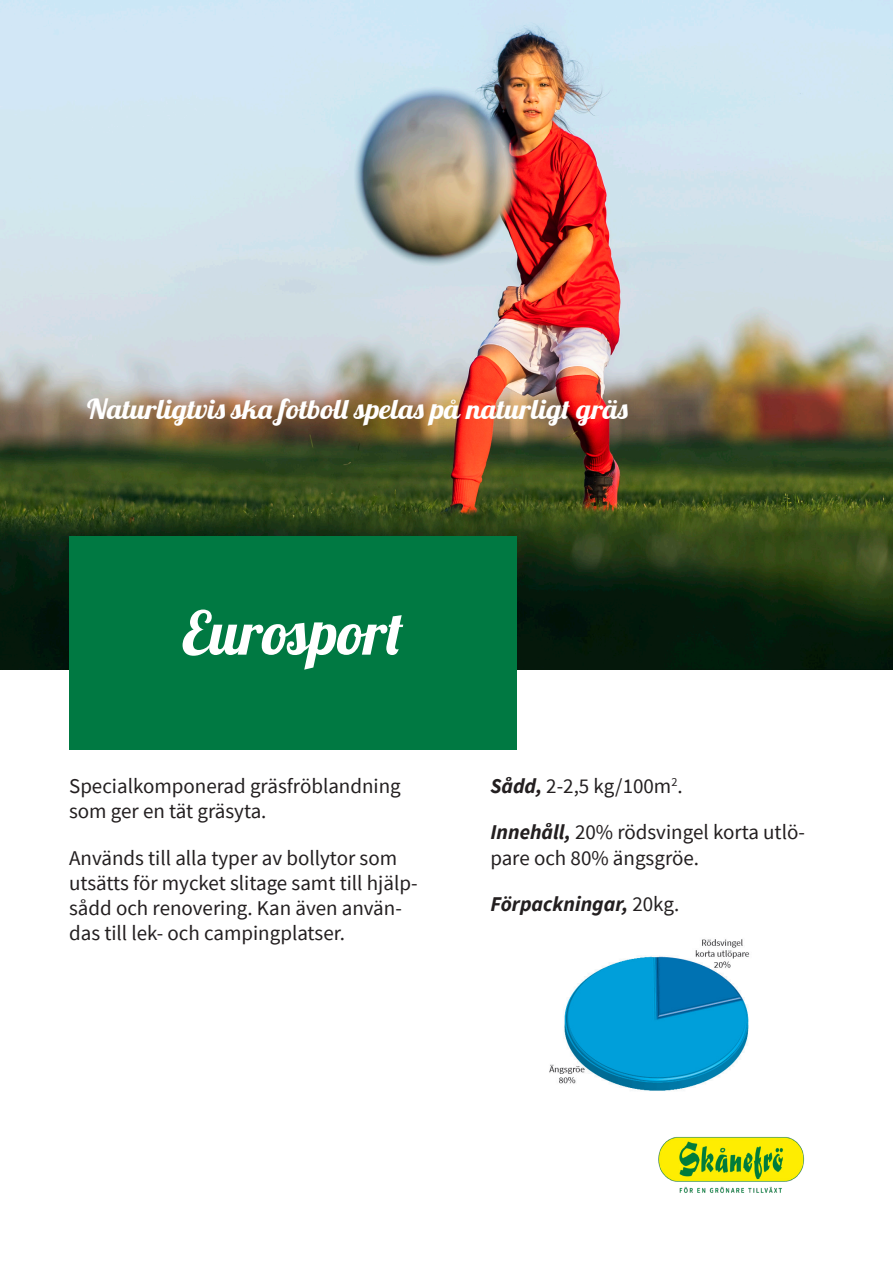
<style>
.page{position:relative;width:893px;height:1263px;background:#fff}
.page>*{position:absolute;margin:0;border:0;box-sizing:border-box;transform-origin:0 0}
.t1{font:60px "Lobster";color:#fff}
.t2{font:27px "Lobster";color:#fff;scale:1.1 1}
.t3{font:21px/25.2px "Source Sans Pro";color:#231f20}
.t4{font:italic 700 21px "Source Sans Pro";color:#231f20}
.s1{font-weight:700;font-style:italic}
.s2{font-weight:400;font-style:normal}
</style>
<div class="page">
<img style="left:0;top:0;width:893px;height:670px">
<div style="left:69px;top:536px;width:447px;height:214px;background:#007942"></div>
<img style="left:658px;top:1137px;width:146px;height:56px">
<img style="left:549px;top:939px;width:201px;height:152px">
<p class="t2" style="left:87px;top:392px;width:494px">Naturligtvis ska fotboll spelas på naturligt gräs</p>
<p class="t1" style="left:182px;top:595px;width:222px">Eurosport</p>
<p class="t3" style="left:69px;top:773px;width:333px">Specialkomponerad gräsfröblandning som ger en tät gräsyta.</p>
<p class="t3" style="left:69px;top:845px;width:350px">Används till alla typer av bollytor som utsätts för mycket slitage samt till hjälp&shy;sådd och renovering. Kan även använ&shy;das till lek- och campingplatser.</p>
<p class="t3" style="left:490px;top:773px;width:194px"><span class="s1">Sådd,</span> 2-2,5 kg/100m<sup>2</sup>.</p>
<p class="t3" style="left:490px;top:820px;width:316px"><span class="s1">Innehåll,</span> 20% rödsvingel korta utlö&shy;pare och 80% ängsgröe.</p>
<p class="t4" style="left:490px;top:890px;width:190px">Förpackningar, <span class="s2">20kg.</span></p>
</div>
